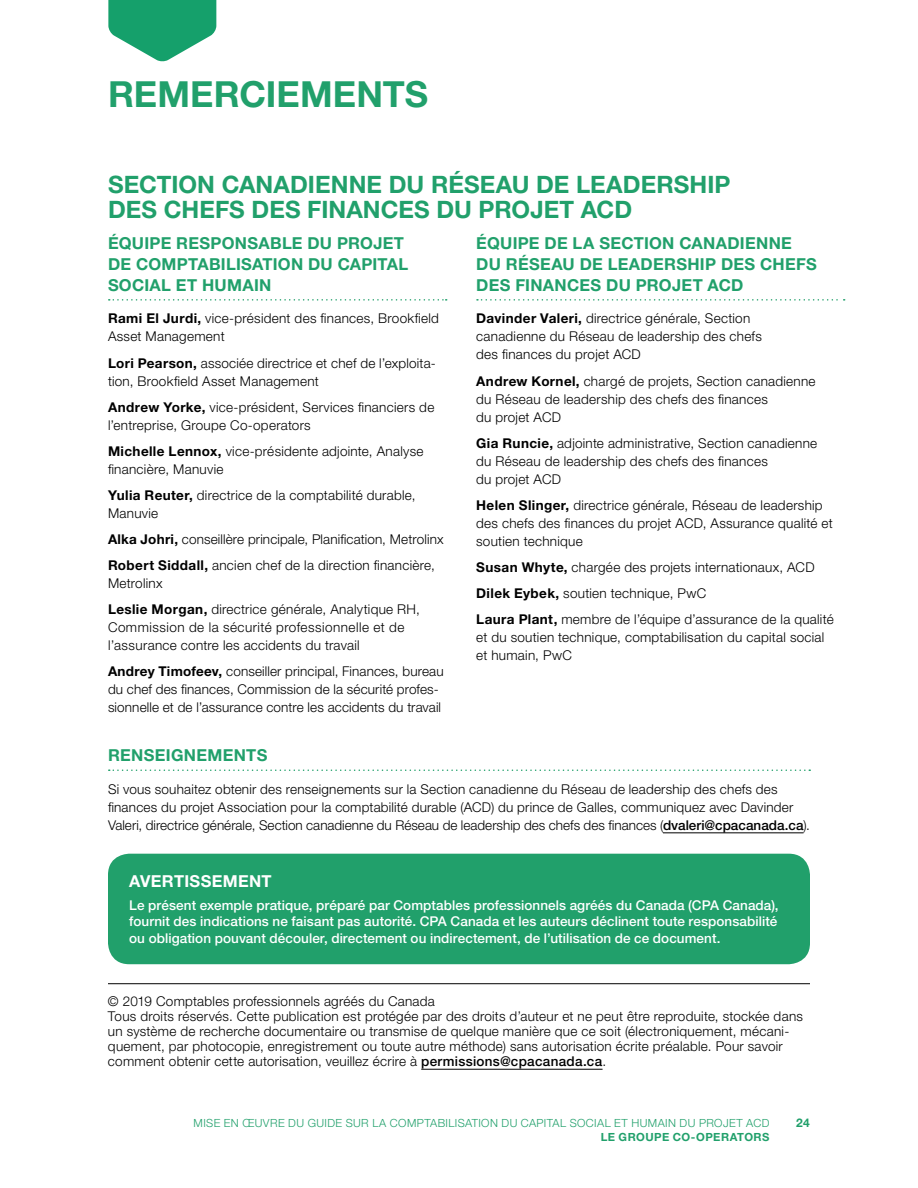
<style>
.page{position:relative;width:918px;height:1188px;background:#fff}
.page>*{position:absolute;margin:0;border:0;box-sizing:border-box;transform-origin:0 0}
.t1{font:700 36px "Helvetica Neue LT Std";color:#21a06b}
.t2{font:700 24px/25.5px "Helvetica Neue LT Std";color:#21a06b}
.t3{font:700 16.5px/21px "Helvetica Neue LT Std";letter-spacing:.015em;color:#21a06b}
.t4{font:700 16.5px "Helvetica Neue LT Std";letter-spacing:.02em;color:#fff}
.t5{font:300 13.5px/18px "Helvetica Neue LT Std";letter-spacing:.02em;color:#000}
.t6{font:500 13.5px/16.5px "Helvetica Neue LT Std";letter-spacing:.005em;color:#fff;text-align:justify}
.t7{font:700 12px "Helvetica Neue LT Std";color:#21a06b}
.t8{font:300 11.25px "Helvetica Neue LT Std";letter-spacing:.035em;color:#21a06b}
.t9{font:700 11.25px "Helvetica Neue LT Std";letter-spacing:.04em;color:#21a06b}
.s1{font-weight:700}
.s2{font-weight:500}
</style>
<div class="page">
<svg style="left:108px;top:0;width:108px;height:62px"></svg>
<svg style="left:109px;top:769px;width:701px;height:2px"></svg>
<hr style="left:663px;top:832px;width:141px;height:1px;background:#000">
<hr style="left:108px;top:983px;width:702px;height:1px;background:#000">
<hr style="left:421px;top:1069px;width:182px;height:1px;background:#000">
<svg style="left:109px;top:299px;width:338px;height:2px"></svg>
<svg style="left:477px;top:299px;width:368px;height:2px"></svg>
<div style="left:108px;top:854px;width:702px;height:110px;background:#21a06b;border-radius:21px"></div>
<h2 class="t1" style="left:108px;top:72px;width:322px">REMERCIEMENTS</h2>
<h3 class="t2" style="left:108px;top:171px;width:624px">SECTION CANADIENNE DU RÉSEAU DE LEADERSHIP<br>DES CHEFS DES FINANCES DU PROJET ACD</h3>
<h4 class="t3" style="left:108px;top:232px;width:302px">ÉQUIPE RESPONSABLE DU PROJET<br>DE COMPTABILISATION DU CAPITAL<br>SOCIAL ET HUMAIN</h4>
<p class="t5" style="left:108px;top:309px;width:332px"><span class="s1">Rami El Jurdi,</span> vice-président des finances, Brookfield<br>Asset Management</p>
<p class="t5" style="left:108px;top:353px;width:329px"><span class="s1">Lori Pearson,</span> associée directrice et chef de l’exploita&shy;tion, Brookfield Asset Management</p>
<p class="t5" style="left:108px;top:398px;width:328px"><span class="s1">Andrew Yorke,</span> vice-président, Services financiers de l’entreprise, Groupe Co-operators</p>
<p class="t5" style="left:108px;top:442px;width:317px"><span class="s1">Michelle Lennox,</span> vice-présidente adjointe, Analyse financière, Manuvie</p>
<p class="t5" style="left:108px;top:486px;width:309px"><span class="s1">Yulia Reuter,</span> directrice de la comptabilité durable,<br>Manuvie</p>
<p class="t5" style="left:108px;top:530px;width:337px"><span class="s1">Alka Johri,</span> conseillère principale, Planification, Metrolinx</p>
<p class="t5" style="left:108px;top:556px;width:328px"><span class="s1">Robert Siddall,</span> ancien chef de la direction financière,<br>Metrolinx</p>
<p class="t5" style="left:108px;top:600px;width:313px"><span class="s1">Leslie Morgan,</span> directrice générale, Analytique RH,<br>Commission de la sécurité professionnelle et de l’assurance contre les accidents du travail</p>
<p class="t5" style="left:108px;top:662px;width:337px"><span class="s1">Andrey Timofeev,</span> conseiller principal, Finances, bureau du chef des finances, Commission de la sécurité profes&shy;sionnelle et de l’assurance contre les accidents du travail</p>
<h4 class="t3" style="left:476px;top:232px;width:342px">ÉQUIPE DE LA SECTION CANADIENNE<br>DU RÉSEAU DE LEADERSHIP DES CHEFS<br>DES FINANCES DU PROJET ACD</h4>
<p class="t5" style="left:476px;top:309px;width:287px"><span class="s1">Davinder Valeri,</span> directrice générale, Section canadienne du Réseau de leadership des chefs des finances du projet ACD</p>
<p class="t5" style="left:476px;top:371px;width:341px"><span class="s1">Andrew Kornel,</span> chargé de projets, Section canadienne du Réseau de leadership des chefs des finances<br>du projet ACD</p>
<p class="t5" style="left:476px;top:434px;width:343px"><span class="s1">Gia Runcie,</span> adjointe administrative, Section canadienne du Réseau de leadership des chefs des finances<br>du projet ACD</p>
<p class="t5" style="left:476px;top:496px;width:358px"><span class="s1">Helen Slinger,</span> directrice générale, Réseau de leadership des chefs des finances du projet ACD, Assurance qualité et soutien technique</p>
<p class="t5" style="left:476px;top:558px;width:340px"><span class="s1">Susan Whyte,</span> chargée des projets internationaux, ACD</p>
<p class="t5" style="left:476px;top:584px;width:232px"><span class="s1">Dilek Eybek,</span> soutien technique, PwC</p>
<p class="t5" style="left:476px;top:610px;width:359px"><span class="s1">Laura Plant,</span> membre de l’équipe d’assurance de la qualité et du soutien technique, comptabilisation du capital social et humain, PwC</p>
<h4 class="t3" style="left:108px;top:744px;width:161px">RENSEIGNEMENTS</h4>
<p class="t5" style="left:108px;top:780px;width:704px">Si vous souhaitez obtenir des renseignements sur la Section canadienne du Réseau de leadership des chefs des finances du projet Association pour la comptabilité durable (ACD) du prince de Galles, communiquez avec Davinder<br>Valeri, directrice générale, Section canadienne du Réseau de leadership des chefs des finances (<span class="s2">dvaleri@cpacanada.ca</span>).</p>
<h4 class="t4" style="left:129px;top:871px;width:144px">AVERTISSEMENT</h4>
<p class="t6" style="left:129px;top:897px;width:651px">Le présent exemple pratique, préparé par Comptables professionnels agréés du Canada (CPA Canada), fournit des indications ne faisant pas autorité. CPA Canada et les auteurs déclinent toute responsabilité ou obligation pouvant découler, directement ou indirectement, de l’utilisation de ce document.</p>
<p class="t5" style="left:108px;top:992px;width:328px">© 2019 Comptables professionnels agréés du Canada</p>
<p class="t5" style="left:108px;top:1009px;width:696px;line-height:15px">Tous droits réservés. Cette publication est protégée par des droits d’auteur et ne peut être reproduite, stockée dans un système de recherche documentaire ou transmise de quelque manière que ce soit (électroniquement, mécani&shy;quement, par photocopie, enregistrement ou toute autre méthode) sans autorisation écrite préalable. Pour savoir comment obtenir cette autorisation, veuillez écrire à <span class="s2">permissions@cpacanada.ca</span>.</p>
<p class="t8" style="left:194px;top:1116px;width:577px">MISE EN ŒUVRE DU GUIDE SUR LA COMPTABILISATION DU CAPITAL SOCIAL ET HUMAIN DU PROJET ACD</p>
<p class="t7" style="left:796px;top:1116px;width:15px">24</p>
<p class="t9" style="left:601px;top:1130px;width:170px">LE GROUPE CO-OPERATORS</p>
</div>
